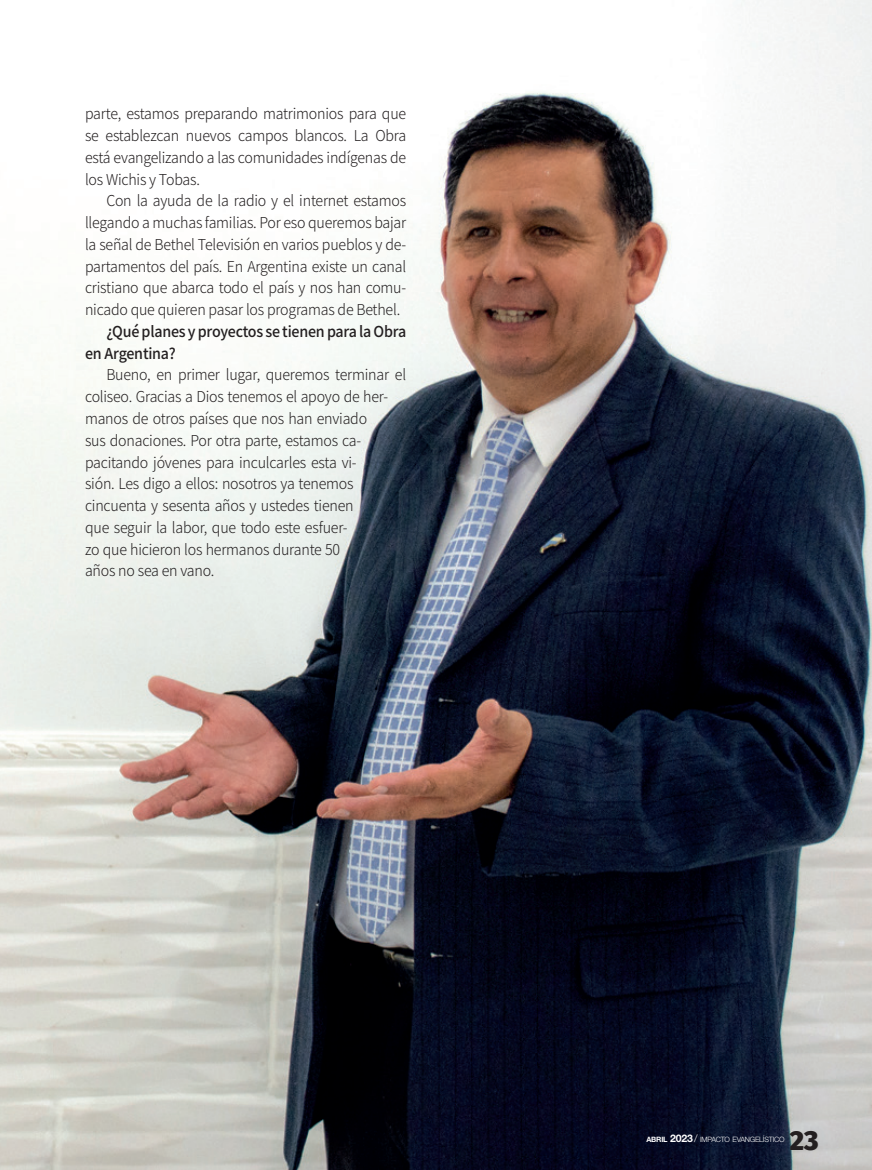
<style>
.page{position:relative;width:872px;height:1170px;background:#fff}
.page>*{position:absolute;margin:0;border:0;box-sizing:border-box;transform-origin:0 0}
.t1{font:900 27px "Fira Sans";color:#231f20}
.TEXTO{font:300 15px/21.8px "Noto Sans JP";letter-spacing:-.015em;color:#231f20;text-align:justify;scale:.95 1}
.TEXTO-2{font:500 15px/21.8px "Noto Sans JP";letter-spacing:-.015em;color:#231f20;scale:.95 1}
.t2{font:300 7.35px "Helvetica Neue LT Std";letter-spacing:-.03em;color:#fff}
.s1{font-weight:700}
.s2{font-weight:700;font-size:10.5px}
.s3{font-size:10.5px}
</style>
<div class="page">
<img style="left:0;top:0;width:872px;height:1169px">
<p class="TEXTO" style="left:85px;top:103px;width:339px">parte, estamos preparando matrimonios para que se establezcan nuevos campos blancos. La Obra está evangelizando a las comunidades indígenas de los Wichis y Tobas.</p>
<p class="TEXTO" style="left:85px;top:190px;width:339px;text-indent:21px">Con la ayuda de la radio y el internet estamos llegando a muchas familias. Por eso queremos bajar la señal de Bethel Televisión en varios pueblos y de&shy;partamentos del país. En Argentina existe un canal cristiano que abarca todo el país y nos han comu&shy;nicado que quieren pasar los programas de Bethel.</p>
<p class="TEXTO-2" style="left:85px;top:321px;width:339px;text-indent:21px">¿Qué planes y proyectos se tienen para la Obra en Argentina?</p>
<p class="TEXTO" style="left:85px;top:364px;width:339px;text-align:left;text-indent:21px">Bueno, en primer lugar, queremos terminar el coliseo. Gracias a Dios tenemos el apoyo de her&shy;manos de otros países que nos han enviado<br>sus donaciones. Por otra parte, estamos ca&shy;pacitando jóvenes para inculcarles esta vi-<br>sión. Les digo a ellos: nosotros ya tenemos cincuenta y sesenta años y ustedes tienen<br>que seguir la labor, que todo este esfuer-<br>zo que hicieron los hermanos durante 50<br>años no sea en vano.</p>
<p class="t2" style="left:646px;top:1134px;width:140px"><span class="s1">ABRIL</span> <span class="s2">2023</span><span class="s3">/</span> IMPACTO EVANGELÍSTICO</p>
<p class="t1" style="left:790px;top:1116px;width:30px">23</p>
</div>
